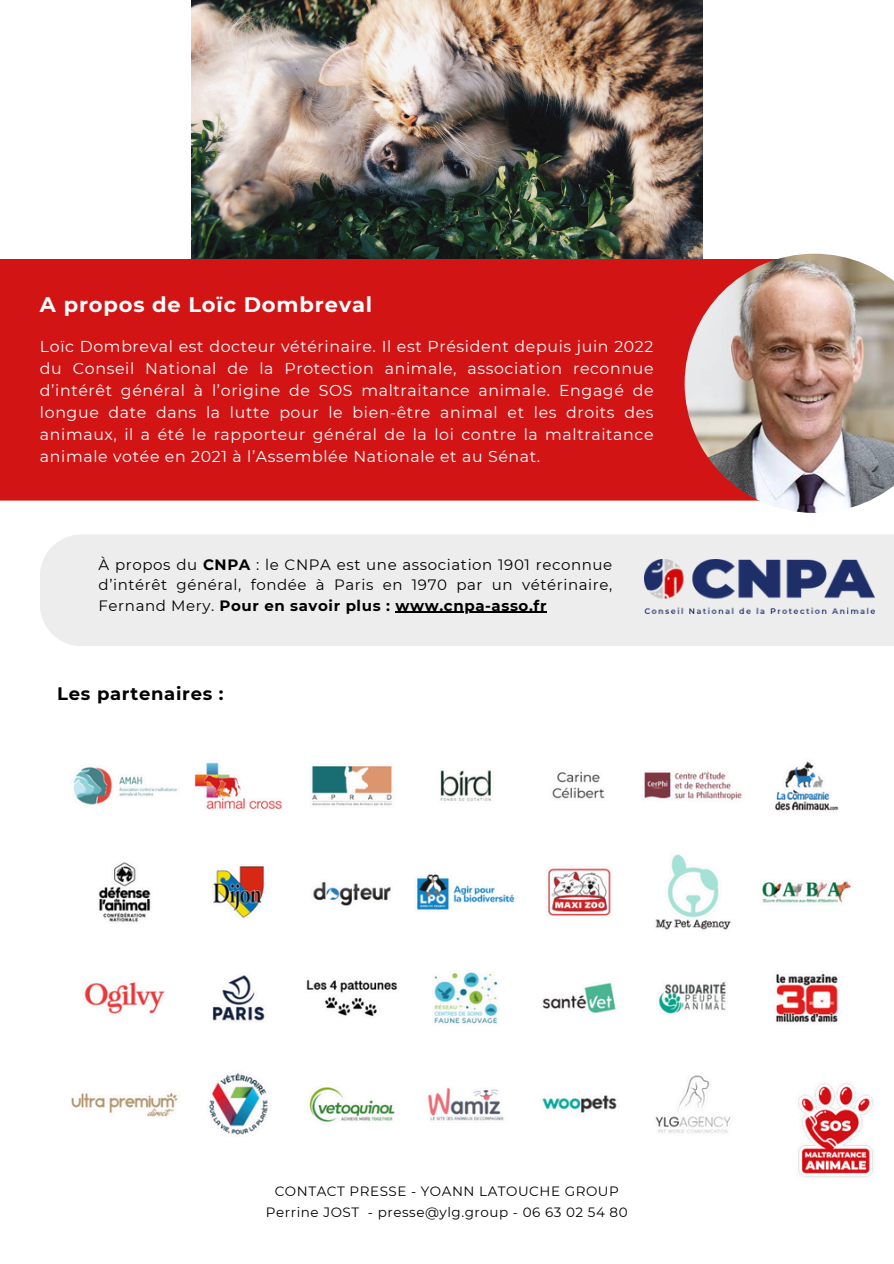
<style>
.page{position:relative;width:894px;height:1264px;background:#fff}
.page>*{position:absolute;margin:0;border:0;box-sizing:border-box;transform-origin:0 0}
.t1{font:700 21px "Montserrat";letter-spacing:.04em;color:#fff}
.t2{font:700 18px "Montserrat";letter-spacing:.04em;color:#000}
.t3{font:15.75px/22px "Montserrat";letter-spacing:.04em;color:#fff;text-align:justify}
.t4{font:15px/20.2px "Montserrat";letter-spacing:.04em;color:#000;text-align:justify}
.t5{font:13.5px/21.3px "Montserrat";letter-spacing:.04em;color:#000;text-align:center}
.s1{font-weight:700}
</style>
<div class="page">
<div style="left:0;top:259px;width:684px;height:241px;background:#d31415"></div>
<div style="left:40px;top:534px;width:853px;height:112px;background:#ededed"></div>
<img style="left:684px;top:254px;width:209px;height:259px">
<img style="left:191px;top:0;width:511px;height:259px">
<img style="left:644px;top:559px;width:230px;height:54px">
<img style="left:71px;top:761px;width:802px;height:416px">
<hr style="left:395px;top:611px;width:152px;height:2px;background:#000">
<h2 class="t1" style="left:40px;top:291px;width:334px">A propos de Loïc Dombreval</h2>
<p class="t3" style="left:40px;top:335px;width:615px">Loïc Dombreval est docteur vétérinaire. Il est Président depuis juin 2022 du Conseil National de la Protection animale, association reconnue d’intérêt général à l’origine de SOS maltraitance animale. Engagé de longue date dans la lutte pour le bien-être animal et les droits des animaux, il a été le rapporteur général de la loi contre la maltraitance animale votée en 2021 à l’Assemblée Nationale et au Sénat.</p>
<h3 class="t4" style="left:98px;top:554px;width:515px">À propos du <span class="s1">CNPA</span> : le CNPA est une association 1901 reconnue d’intérêt général, fondée à Paris en 1970 par un vétérinaire, Fernand Mery. <span class="s1">Pour en savoir plus : www.cnpa-asso.fr</span></h3>
<p class="t2" style="left:57px;top:682px;width:168px">Les partenaires :</p>
<p class="t5" style="left:266px;top:1180px;width:363px">CONTACT PRESSE - YOANN LATOUCHE GROUP<br>Perrine JOST - presse@ylg.group - 06 63 02 54 80</p>
</div>
